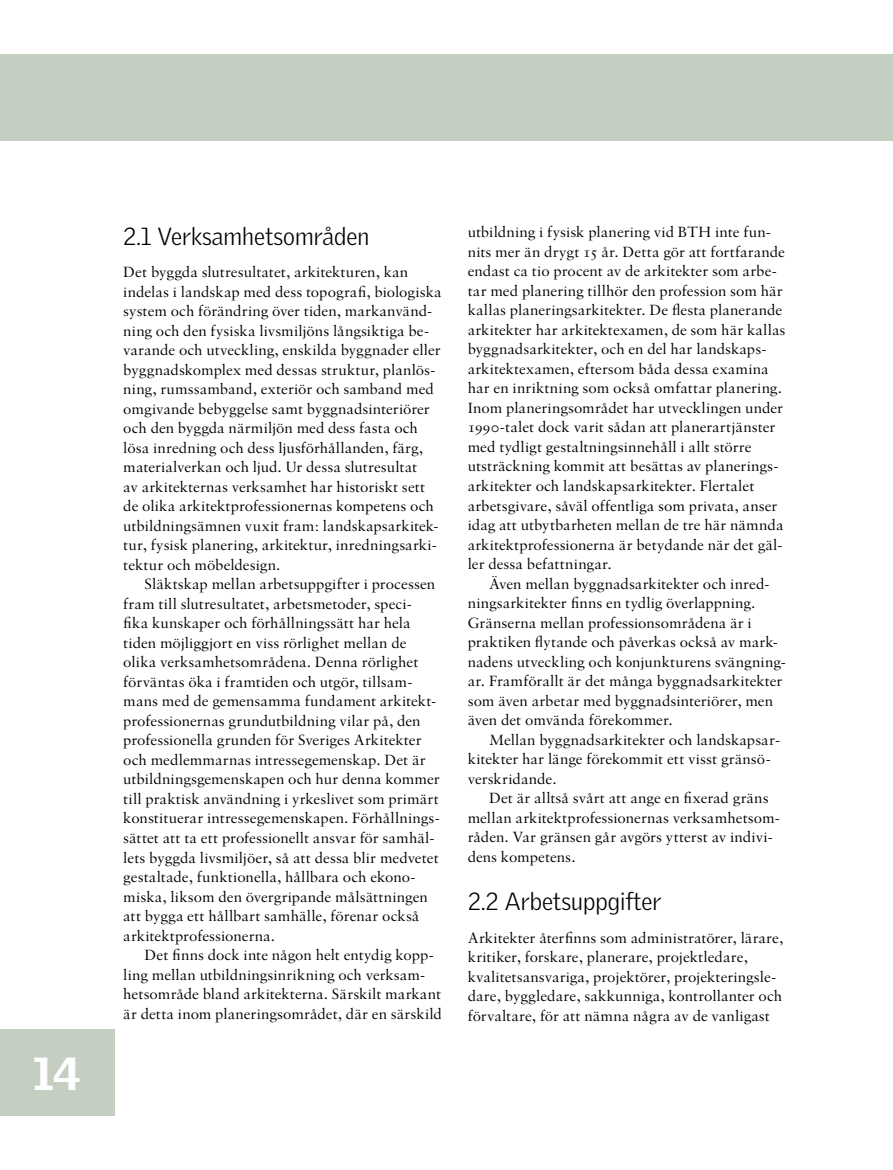
<style>
.page{position:relative;width:893px;height:1170px;background:#fff}
.page>*{position:absolute;margin:0;border:0;box-sizing:border-box;transform-origin:0 0}
.t1{font:900 45px "Griffith Gothic";color:#fff}
.t2{font:300 24px "Griffith Gothic";color:#000}
.t3{font:15.75px/19.5px "Sabon SA Roman Os F";color:#000}
</style>
<div class="page">
<div style="left:0;top:54px;width:893px;height:86px;background:#c4cfc2"></div>
<div style="left:0;top:1029px;width:115px;height:86px;background:#c4cfc2"></div>
<h1 class="t1" style="left:33px;top:1046px;width:49px">14</h1>
<h2 class="t2" style="left:123px;top:222px;width:248px">2.1 Verksamhetsområden</h2>
<p class="t3" style="left:123px;top:262px;width:320px">Det byggda slutresultatet, arkitekturen, kan indelas i landskap med dess topografi, biologiska system och förändring över tiden, markanvänd&shy;ning och den fysiska livsmiljöns långsiktiga be&shy;varande och utveckling, enskilda byggnader eller byggnadskomplex med dessas struktur, planlös&shy;ning, rumssamband, exteriör och samband med omgivande bebyggelse samt byggnadsinteriörer och den byggda närmiljön med dess fasta och lösa inredning och dess ljusförhållanden, färg, materialverkan och ljud. Ur dessa slutresultat<br>av arkitekternas verksamhet har historiskt sett de olika arkitektprofessionernas kompetens och utbildningsämnen vuxit fram: landskapsarkitek&shy;tur, fysisk planering, arkitektur, inredningsarki&shy;tektur och möbeldesign.</p>
<p class="t3" style="left:123px;top:574px;width:318px;text-indent:21px">Släktskap mellan arbetsuppgifter i processen fram till slutresultatet, arbetsmetoder, speci&shy;fika kunskaper och förhållningssätt har hela tiden möjliggjort en viss rörlighet mellan de olika verksamhetsområdena. Denna rörlighet förväntas öka i framtiden och utgör, tillsam&shy;mans med de gemensamma fundament arkitekt&shy;professionernas grundutbildning vilar på, den professionella grunden för Sveriges Arkitekter och medlemmarnas intressegemenskap. Det är utbildningsgemenskapen och hur denna kommer till praktisk användning i yrkeslivet som primärt konstituerar intressegemenskapen. Förhållnings&shy;sättet att ta ett professionellt ansvar för samhäl&shy;lets byggda livsmiljöer, så att dessa blir medvetet gestaltade, funktionella, hållbara och ekono&shy;miska, liksom den övergripande målsättningen att bygga ett hållbart samhälle, förenar också arkitektprofessionerna.</p>
<p class="t3" style="left:123px;top:944px;width:320px;text-indent:21px">Det finns dock inte någon helt entydig kopp&shy;ling mellan utbildningsinrikning och verksam&shy;hetsområde bland arkitekterna. Särskilt markant är detta inom planeringsområdet, där en särskild</p>
<p class="t3" style="left:468px;top:222px;width:319px">utbildning i fysisk planering vid BTH inte fun&shy;nits mer än drygt 15 år. Detta gör att fortfarande endast ca tio procent av de arkitekter som arbe&shy;tar med planering tillhör den profession som här kallas planeringsarkitekter. De flesta planerande arkitekter har arkitektexamen, de som här kallas byggnadsarkitekter, och en del har landskaps&shy;arkitektexamen, eftersom båda dessa examina har en inriktning som också omfattar planering.<br>Inom planeringsområdet har utvecklingen under 1990-talet dock varit sådan att planerartjänster med tydligt gestaltningsinnehåll i allt större utsträckning kommit att besättas av planerings&shy;arkitekter och landskapsarkitekter. Flertalet arbetsgivare, såväl offentliga som privata, anser idag att utbytbarheten mellan de tre här nämnda arkitektprofessionerna är betydande när det gäl&shy;ler dessa befattningar.</p>
<p class="t3" style="left:468px;top:573px;width:320px;text-indent:21px">Även mellan byggnadsarkitekter och inred&shy;ningsarkitekter finns en tydlig överlappning.<br>Gränserna mellan professionsområdena är i praktiken flytande och påverkas också av mark&shy;nadens utveckling och konjunkturens svängning&shy;ar. Framförallt är det många byggnadsarkitekter som även arbetar med byggnadsinteriörer, men även det omvända förekommer.</p>
<p class="t3" style="left:468px;top:729px;width:314px;text-indent:21px">Mellan byggnadsarkitekter och landskapsar&shy;kitekter har länge förekommit ett visst gränsö&shy;verskridande.</p>
<p class="t3" style="left:468px;top:788px;width:314px;text-indent:21px">Det är alltså svårt att ange en fixerad gräns mellan arkitektprofessionernas verksamhetsom&shy;råden. Var gränsen går avgörs ytterst av indivi&shy;dens kompetens.</p>
<h2 class="t2" style="left:468px;top:887px;width:195px">2.2 Arbetsuppgifter</h2>
<p class="t3" style="left:468px;top:927px;width:317px">Arkitekter återfinns som administratörer, lärare, kritiker, forskare, planerare, projektledare, kvalitetsansvariga, projektörer, projekteringsle&shy;dare, byggledare, sakkunniga, kontrollanter och förvaltare, för att nämna några av de vanligast</p>
</div>
